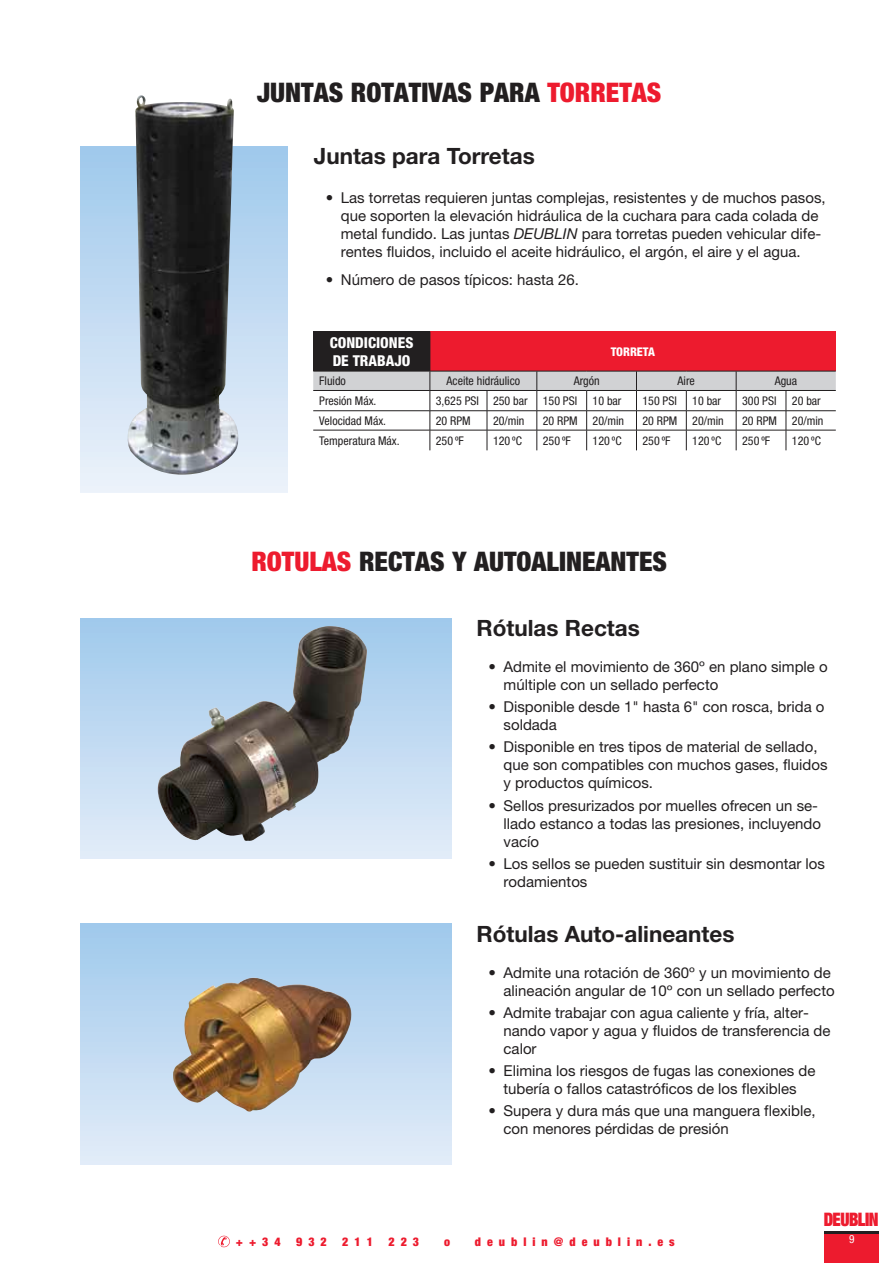
<style>
.page{position:relative;width:893px;height:1263px;background:#fff}
.page>*{position:absolute;margin:0;border:0;box-sizing:border-box;transform-origin:0 0}
.t1{font:900 condensed 27px "Helvetica Neue LT Pro";color:#221f20}
.t2{font:700 22.5px "Helvetica Neue LT Pro";color:#221f20}
.t3{font:900 condensed 18.6px "Helvetica Neue LT Pro";letter-spacing:-.03em;color:#ed1b2e;scale:.88 1}
.t4{font:15px/18px "Helvetica Neue LT Pro";color:#221f20}
.t5{font:800 condensed 15px/18px "Helvetica Neue LT Pro";color:#fff}
.t6{font:condensed 12px "Helvetica Neue LT Pro";color:#221f20}
.t7{font:900 condensed 12px "Helvetica Neue LT Pro";letter-spacing:.5em;color:#ed1b2e}
.t8{font:800 condensed 12px "Helvetica Neue LT Pro";color:#fff}
.t9{font:condensed 11.25px "Helvetica Neue LT Pro";color:#fff}
.s1{color:#ed1b2e}
.s2{font-style:italic}
</style>
<div class="page">
<div style="left:824px;top:1234px;width:54px;height:29px;background:#ed1b2e"></div>
<hr style="left:824px;top:1231px;width:54px;height:3px;background:#221f20">
<div style="left:81px;top:924px;width:370px;height:240px;background:linear-gradient(to bottom,#9fc9ec,#e2ecf8)"></div>
<div style="left:81px;top:618px;width:370px;height:240px;background:linear-gradient(to bottom,#9ac0e1,#e3eefb)"></div>
<div style="left:81px;top:147px;width:206px;height:346px;background:linear-gradient(to bottom,#9fc8ec,#ecf2fa)"></div>
<img style="left:127px;top:95px;width:112px;height:380px">
<img style="left:158px;top:626px;width:192px;height:215px">
<img style="left:172px;top:978px;width:185px;height:134px">
<svg style="left:218px;top:1236px;width:12px;height:11px"></svg>
<div style="left:313px;top:332px;width:117px;height:39px;background:#221f20"></div>
<div style="left:430px;top:332px;width:406px;height:39px;background:#ed1b2e"></div>
<hr style="left:430px;top:332px;width:1px;height:39px;background:#221f20">
<svg style="left:313px;top:371px;width:523px;height:79px"></svg>
<h1 class="t1" style="left:257px;top:76px;width:406px">JUNTAS ROTATIVAS PARA <span class="s1">TORRETAS</span></h1>
<h2 class="t2" style="left:314px;top:142px;width:222px">Juntas para Torretas</h2>
<p class="t4" style="left:341px;top:188px;width:486px;text-indent:-15px">• Las torretas requieren juntas complejas, resistentes y de muchos pasos, que soporten la elevación hidráulica de la cuchara para cada colada de metal fundido. Las juntas <span class="s2">DEUBLIN</span> para torretas pueden vehicular dife&shy;rentes fluidos, incluido el aceite hidráulico, el argón, el aire y el agua.</p>
<p class="t4" style="left:326px;top:270px;width:255px">• Número de pasos típicos: hasta 26.</p>
<p class="t5" style="left:330px;top:333px;width:85px">CONDICIONES<br>DE TRABAJO</p>
<p class="t8" style="left:611px;top:344px;width:46px">TORRETA</p>
<p class="t6" style="left:319px;top:374px;width:28px">Fluido</p>
<p class="t6" style="left:447px;top:374px;width:75px">Aceite hidráulico</p>
<p class="t6" style="left:574px;top:374px;width:27px">Argón</p>
<p class="t6" style="left:678px;top:374px;width:19px">Aire</p>
<p class="t6" style="left:775px;top:374px;width:24px">Agua</p>
<p class="t6" style="left:319px;top:394px;width:59px">Presión Máx.</p>
<p class="t6" style="left:436px;top:394px;width:93px">3,625 PSI 250 bar</p>
<p class="t6" style="left:543px;top:394px;width:36px">150 PSI</p>
<p class="t6" style="left:593px;top:394px;width:30px">10 bar</p>
<p class="t6" style="left:642px;top:394px;width:36px">150 PSI</p>
<p class="t6" style="left:692px;top:394px;width:30px">10 bar</p>
<p class="t6" style="left:742px;top:394px;width:36px">300 PSI</p>
<p class="t6" style="left:792px;top:394px;width:30px">20 bar</p>
<p class="t6" style="left:319px;top:413px;width:68px">Velocidad Máx.</p>
<p class="t6" style="left:436px;top:413px;width:36px">20 RPM</p>
<p class="t6" style="left:493px;top:413px;width:33px">20/min</p>
<p class="t6" style="left:543px;top:413px;width:83px">20 RPM 20/min</p>
<p class="t6" style="left:642px;top:413px;width:83px">20 RPM 20/min</p>
<p class="t6" style="left:742px;top:413px;width:83px">20 RPM 20/min</p>
<p class="t6" style="left:319px;top:433px;width:82px">Temperatura Máx.</p>
<p class="t6" style="left:436px;top:433px;width:30px">250 ºF</p>
<p class="t6" style="left:493px;top:433px;width:30px">120 ºC</p>
<p class="t6" style="left:543px;top:433px;width:30px">250 ºF</p>
<p class="t6" style="left:593px;top:433px;width:30px">120 ºC</p>
<p class="t6" style="left:642px;top:433px;width:30px">250 ºF</p>
<p class="t6" style="left:692px;top:433px;width:30px">120 ºC</p>
<p class="t6" style="left:742px;top:433px;width:30px">250 ºF</p>
<p class="t6" style="left:792px;top:433px;width:30px">120 ºC</p>
<h1 class="t1" style="left:251px;top:545px;width:417px"><span class="s1">ROTULAS</span> RECTAS Y AUTOALINEANTES</h1>
<h2 class="t2" style="left:477px;top:614px;width:165px">Rótulas Rectas</h2>
<p class="t4" style="left:504px;top:657px;width:326px;text-indent:-15px">• Admite el movimiento de 360º en plano simple o múltiple con un sellado perfecto</p>
<p class="t4" style="left:504px;top:697px;width:322px;text-indent:-15px">• Disponible desde 1" hasta 6" con rosca, brida o soldada</p>
<p class="t4" style="left:504px;top:738px;width:325px;text-indent:-15px">• Disponible en tres tipos de material de sellado, que son compatibles con muchos gases, fluidos y productos químicos.</p>
<p class="t4" style="left:504px;top:796px;width:319px;text-indent:-15px">• Sellos presurizados por muelles ofrecen un se&shy;llado estanco a todas las presiones, incluyendo vacío</p>
<p class="t4" style="left:504px;top:854px;width:323px;text-indent:-15px">• Los sellos se pueden sustituir sin desmontar los rodamientos</p>
<h2 class="t2" style="left:477px;top:919px;width:259px">Rótulas Auto-alineantes</h2>
<p class="t4" style="left:489px;top:963px;width:348px;text-align:right">• Admite una rotación de 360º y un movimiento de alineación angular de 10º con un sellado perfecto</p>
<p class="t4" style="left:504px;top:1003px;width:328px;text-indent:-15px">• Admite trabajar con agua caliente y fría, alter&shy;nando vapor y agua y fluidos de transferencia de calor</p>
<p class="t4" style="left:489px;top:1061px;width:328px;text-align:center">• Elimina los riesgos de fugas las conexiones de tubería o fallos catastróficos de los flexibles</p>
<p class="t4" style="left:504px;top:1101px;width:314px;text-indent:-15px">• Supera y dura más que una manguera flexible, con menores pérdidas de presión</p>
<p class="t3" style="left:824px;top:1206px;width:64px">DEUBLIN</p>
<p class="t7" style="left:236px;top:1234px;width:46px">++34</p>
<p class="t7" style="left:296px;top:1234px;width:32px">932</p>
<p class="t7" style="left:342px;top:1234px;width:32px">211</p>
<p class="t7" style="left:388px;top:1234px;width:32px">223</p>
<p class="t7" style="left:444px;top:1234px;width:7px">o</p>
<p class="t7" style="left:475px;top:1234px;width:201px">deublin@deublin.es</p>
<p class="t9" style="left:849px;top:1232px;width:7px">9</p>
</div>
